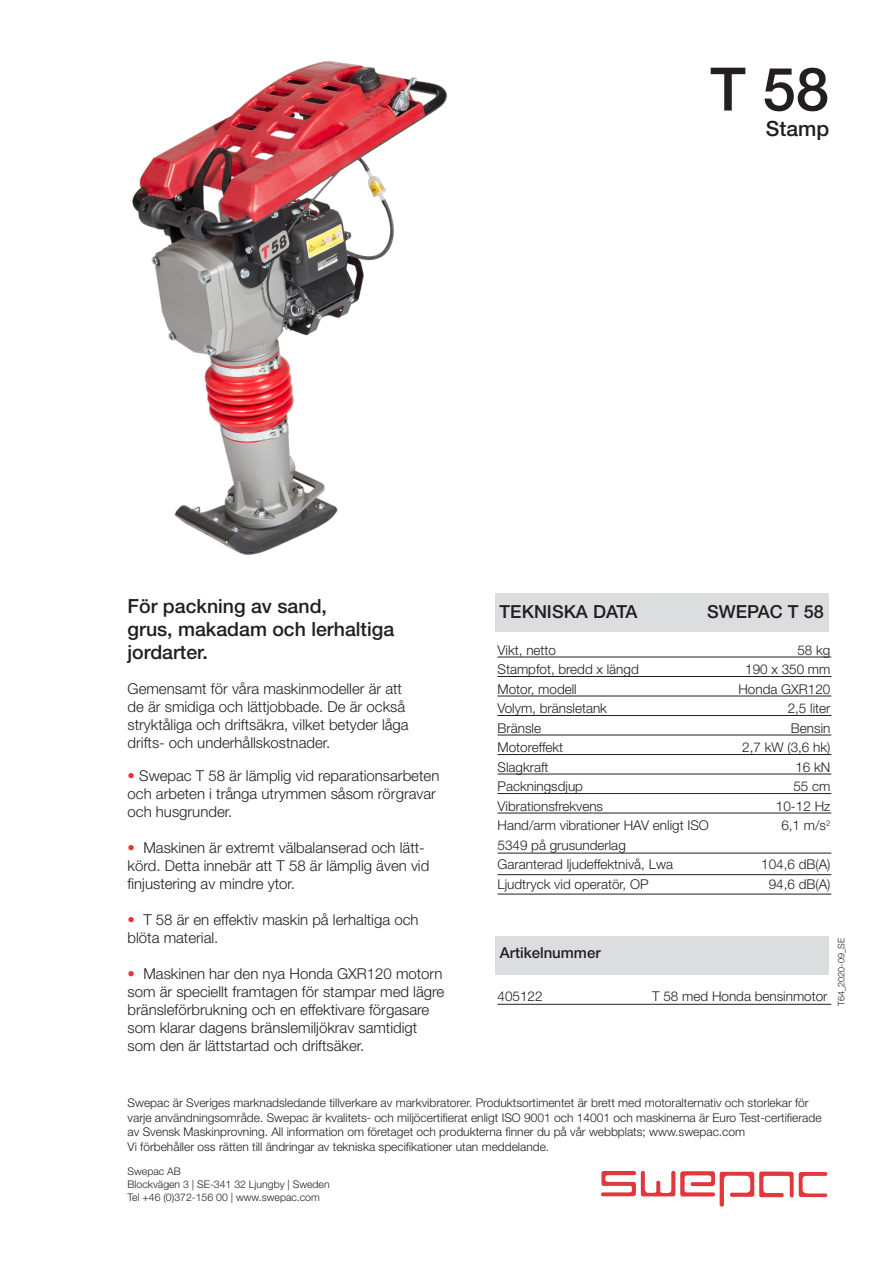
<style>
.page{position:relative;width:893px;height:1263px;background:#fff}
.page>*{position:absolute;margin:0;border:0;box-sizing:border-box;transform-origin:0 0}
.t1{font:500 60px "Helvetica Neue";color:#231f20}
.t2{font:500 21px "Helvetica Neue";color:#231f20}
.t3{font:500 19.5px/23.4px "Helvetica Neue";color:#231f20}
.t4{font:500 18px "Helvetica Neue";color:#231f20}
.t5{font:300 15px/18px "Helvetica Neue";color:#231f20}
.t6{font:500 15px "Helvetica Neue";color:#231f20}
.t7{font:300 13.5px/19.5px "Helvetica Neue";color:#231f20}
.t8{font:300 12px/14.4px "Helvetica Neue";color:#231f20}
.t9{font:300 10.5px "Helvetica Neue";color:#231f20}
.t10{font:300 9px "Helvetica Neue";color:#231f20}
.s1{color:#e1373d}
</style>
<div class="page">
<svg style="left:601px;top:1171px;width:226px;height:35px"></svg>
<div style="left:495px;top:593px;width:334px;height:38px;background:#dcdddf"></div>
<hr style="left:497px;top:657px;width:334px;height:1px;background:#231f20">
<hr style="left:497px;top:676px;width:334px;height:1px;background:#231f20">
<hr style="left:497px;top:696px;width:334px;height:1px;background:#231f20">
<hr style="left:497px;top:715px;width:334px;height:1px;background:#231f20">
<hr style="left:497px;top:735px;width:334px;height:1px;background:#231f20">
<hr style="left:497px;top:754px;width:334px;height:1px;background:#231f20">
<hr style="left:497px;top:774px;width:334px;height:1px;background:#231f20">
<hr style="left:497px;top:793px;width:334px;height:1px;background:#231f20">
<hr style="left:497px;top:813px;width:334px;height:1px;background:#231f20">
<hr style="left:497px;top:874px;width:334px;height:1px;background:#231f20">
<hr style="left:497px;top:853px;width:334px;height:1px;background:#231f20">
<div style="left:495px;top:936px;width:334px;height:38px;background:#dcdddf"></div>
<hr style="left:497px;top:1004px;width:334px;height:1px;background:#231f20">
<img style="left:132px;top:61px;width:316px;height:494px">
<hr style="left:498px;top:894px;width:333px;height:1px;background:#231f20">
<p class="t1" style="left:710px;top:53px;width:120px">T 58</p>
<p class="t2" style="left:766px;top:116px;width:65px">Stamp</p>
<p class="t3" style="left:128px;top:594px;width:201px">För packning av sand,</p>
<p class="t3" style="left:128px;top:617px;width:268px">grus, makadam och lerhaltiga jordarter.</p>
<p class="t5" style="left:128px;top:680px;width:276px">Gemensamt för våra maskinmodeller är att</p>
<p class="t5" style="left:128px;top:698px;width:279px">de är smidiga och lättjobbade. De är också</p>
<p class="t5" style="left:128px;top:716px;width:283px">stryktåliga och driftsäkra, vilket betyder låga</p>
<p class="t5" style="left:128px;top:734px;width:204px">drifts- och underhållskostnader.</p>
<p class="t5" style="left:128px;top:767px;width:313px"><span class="s1">•</span> Swepac T 58 är lämplig vid reparationsarbeten och arbeten i trånga utrymmen såsom rörgravar och husgrunder.</p>
<p class="t5" style="left:128px;top:839px;width:303px"><span class="s1">•</span> Maskinen är extremt välbalanserad och lätt&shy;körd. Detta innebär att T 58 är lämplig även vid finjustering av mindre ytor.</p>
<p class="t5" style="left:128px;top:911px;width:292px"><span class="s1">•</span> T 58 är en effektiv maskin på lerhaltiga och blöta material.</p>
<p class="t5" style="left:128px;top:965px;width:318px"><span class="s1">•</span> Maskinen har den nya Honda GXR120 motorn som är speciellt framtagen för stampar med lägre bränsleförbrukning och en effektivare förgasare som klarar dagens bränslemiljökrav samtidigt som den är lättstartad och driftsäker.</p>
<p class="t4" style="left:500px;top:601px;width:139px">TEKNISKA DATA</p>
<p class="t4" style="left:707px;top:601px;width:118px">SWEPAC T 58</p>
<p class="t7" style="left:497px;top:640px;width:60px">Vikt, netto</p>
<p class="t7" style="left:497px;top:659px;width:143px">Stampfot, bredd x längd</p>
<p class="t7" style="left:497px;top:679px;width:81px">Motor, modell</p>
<p class="t7" style="left:497px;top:698px;width:111px">Volym, bränsletank</p>
<p class="t7" style="left:497px;top:718px;width:45px">Bränsle</p>
<p class="t7" style="left:497px;top:737px;width:67px">Motoreffekt</p>
<p class="t7" style="left:497px;top:757px;width:53px">Slagkraft</p>
<p class="t7" style="left:497px;top:776px;width:87px">Packningsdjup</p>
<p class="t7" style="left:497px;top:796px;width:107px">Vibrationsfrekvens</p>
<p class="t7" style="left:497px;top:815px;width:213px">Hand/arm vibrationer HAV enligt ISO<br>5349 på grusunderlag</p>
<p class="t7" style="left:497px;top:854px;width:177px">Garanterad ljudeffektnivå, Lwa</p>
<p class="t7" style="left:497px;top:874px;width:153px">Ljudtryck vid operatör, OP</p>
<p class="t7" style="left:797px;top:640px;width:35px">58 kg</p>
<p class="t7" style="left:745px;top:659px;width:87px">190 x 350 mm</p>
<p class="t7" style="left:738px;top:679px;width:94px">Honda GXR120</p>
<p class="t7" style="left:788px;top:698px;width:44px">2,5 liter</p>
<p class="t7" style="left:791px;top:718px;width:41px">Bensin</p>
<p class="t7" style="left:742px;top:737px;width:90px">2,7 kW (3,6 hk)</p>
<p class="t7" style="left:795px;top:757px;width:37px">16 kN</p>
<p class="t7" style="left:793px;top:776px;width:39px">55 cm</p>
<p class="t7" style="left:776px;top:796px;width:56px">10-12 Hz</p>
<p class="t7" style="left:781px;top:815px;width:51px">6,1 m/s<sup>2</sup></p>
<p class="t7" style="left:761px;top:854px;width:71px">104,6 dB(A)</p>
<p class="t7" style="left:769px;top:874px;width:63px">94,6 dB(A)</p>
<p class="t6" style="left:500px;top:944px;width:102px">Artikelnummer</p>
<p class="t7" style="left:497px;top:986px;width:47px">405122</p>
<p class="t7" style="left:652px;top:986px;width:177px">T 58 med Honda bensinmotor</p>
<p class="t10" style="left:836px;top:1006px;width:70px;rotate:-90deg">T64_2020-09_SE</p>
<p class="t8" style="left:128px;top:1096px;width:696px">Swepac är Sveriges marknadsledande tillverkare av markvibratorer. Produktsortimentet är brett med motoralternativ och storlekar för varje användningsområde. Swepac är kvalitets- och miljöcertifierat enligt ISO 9001 och 14001 och maskinerna är Euro Test-certifierade av Svensk Maskinprovning. All information om företaget och produkterna finner du på vår webbplats; www.swepac.com</p>
<p class="t8" style="left:128px;top:1139px;width:423px">Vi förbehåller oss rätten till ändringar av tekniska specifikationer utan meddelande.</p>
<p class="t9" style="left:128px;top:1165px;width:55px">Swepac AB</p>
<p class="t9" style="left:128px;top:1178px;width:204px">Blockvägen 3 | SE-341 32 Ljungby | Sweden</p>
<p class="t9" style="left:128px;top:1190px;width:194px">Tel +46 (0)372-156 00 | www.swepac.com</p>
</div>
